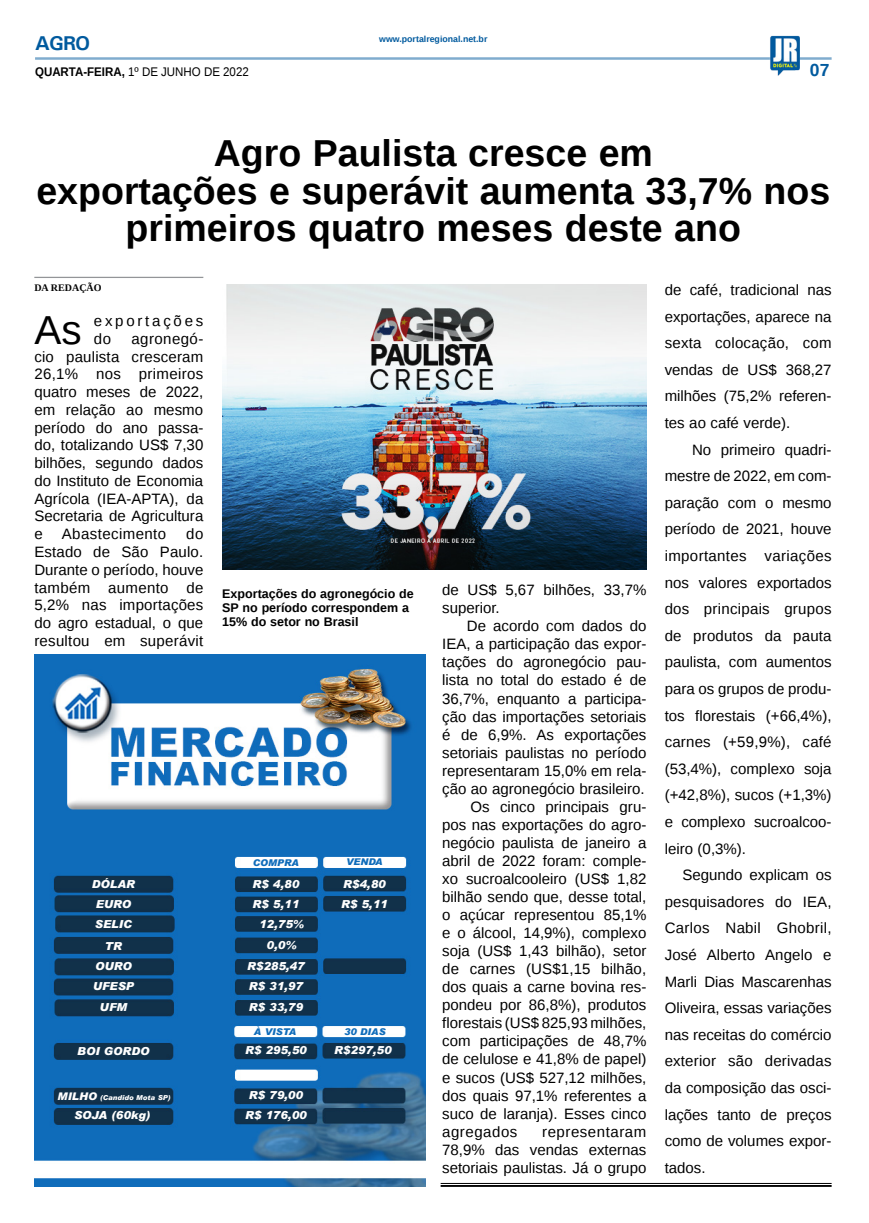
<style>
.page{position:relative;width:869px;height:1223px;background:#fff}
.page>*{position:absolute;margin:0;border:0;box-sizing:border-box;transform-origin:0 0}
.MATÉRIA{font:40.38px "Liberation Sans";color:#000}
.TÍTULO{font:700 37.5px "Liberation Sans";color:#000}
.TITULO_PG{font:700 20px "Univers";color:#005a9e}
.TÍTULO-2{font:700 17.5px "Liberation Sans";color:#005a9e}
.MATÉRIA-2{font:15px/26.6px "Liberation Sans";color:#000;text-align:justify}
.MATÉRIA-3{font:15px/17.5px "Liberation Sans";letter-spacing:.185em;color:#000}
.MATÉRIA-4{font:15px "Liberation Sans";letter-spacing:.03em;color:#000}
.LEGENDA{font:700 12.5px/13.8px "Liberation Sans";color:#000}
.DATA_PG{font:12.5px "Liberation Sans";color:#000;scale:.92 1}
.MATÉRIA-5{font:italic 900 11px "Arial";color:#fff}
.CRÉDITO_NOME{font:700 10px "Liberation Serif";color:#000}
.MATÉRIA-6{font:italic 900 9.38px "Arial";color:#0f6cba}
.DATA_PG-2{font:700 8.75px "Liberation Sans";color:#005a9e}
.MATÉRIA-7{font:italic 900 6.75px "Arial";color:#fff}
.s1{font-weight:700}
.s2{font-size:10.5px}
</style>
<div class="page">
<hr style="left:35px;top:57px;width:796px;height:3px;background:#005a9e">
<img style="left:769px;top:36px;width:30px;height:40px">
<img style="left:34px;top:655px;width:391px;height:531px">
<hr style="left:440px;top:1183px;width:391px;height:1px;background:#000">
<hr style="left:440px;top:1184px;width:391px;height:2px;background:#000">
<img style="left:222px;top:284px;width:424px;height:285px">
<hr style="left:34px;top:277px;width:169px;height:1px;background:#939598">
<p class="TITULO_PG" style="left:35px;top:31px;width:57px">AGRO</p>
<p class="DATA_PG" style="left:35px;top:65px;width:234px"><span class="s1">QUARTA-FEIRA,</span> 1º DE JUNHO DE 2022</p>
<p class="DATA_PG-2" style="left:379px;top:33px;width:110px">www.portalregional.net.br</p>
<p class="TÍTULO-2" style="left:809px;top:58px;width:21px">07</p>
<p class="TÍTULO" style="left:214px;top:127px;width:440px">Agro Paulista cresce em</p>
<p class="TÍTULO" style="left:36px;top:165px;width:795px">exportações e superávit aumenta 33,7% nos</p>
<p class="TÍTULO" style="left:126px;top:202px;width:616px">primeiros quatro meses deste ano</p>
<p class="CRÉDITO_NOME" style="left:34px;top:281px;width:69px">DA REDAÇÃO</p>
<p class="MATÉRIA" style="left:34px;top:307px;width:49px">As</p>
<p class="MATÉRIA-3" style="left:94px;top:313px;width:111px">exportações do</p>
<p class="MATÉRIA-2" style="left:664px;top:277px;width:168px">de café, tradicional nas exportações, aparece na sexta colocação, com vendas de US$ 368,27 milhões (75,2% referen&shy;tes ao café verde).</p>
<p class="MATÉRIA-2" style="left:664px;top:437px;width:168px;text-indent:27px">No primeiro quadri&shy;mestre de 2022, em com&shy;paração com o mesmo período de 2021, houve importantes variações nos valores exportados dos principais grupos de produtos da pauta paulista, com aumentos para os grupos de produ&shy;tos florestais (+66,4%), carnes (+59,9%), café (53,4%), complexo soja (+42,8%), sucos (+1,3%) e complexo sucroalcoo&shy;leiro (0,3%).</p>
<p class="MATÉRIA-2" style="left:664px;top:862px;width:168px;text-indent:18px">Segundo explicam os pesquisadores do IEA, Carlos Nabil Ghobril, José Alberto Angelo e Marli Dias Mascarenhas Oliveira, essas variações nas receitas do comércio exterior são derivadas da composição das osci&shy;lações tanto de preços como de volumes expor&shy;tados.</p>
<p class="MATÉRIA-2" style="left:34px;top:330px;width:170px;line-height:17.8px;text-indent:97px">agronegó&shy;cio paulista cresceram 26,1% nos primeiros quatro meses de 2022, em relação ao mesmo período do ano passa&shy;do, totalizando US$ 7,30 bilhões, segundo dados do Instituto de Economia Agrícola (IEA-APTA), da Secretaria de Agricultura e</p>
<p class="MATÉRIA-2" style="left:34px;top:526px;width:170px;line-height:17.8px;text-indent:152px">do Estado de São Paulo.<br>Durante o período, houve também aumento de 5,2% nas importações do agro estadual, o que resultou em superávit</p>
<p class="MATÉRIA-4" style="left:62px;top:525px;width:106px">Abastecimento</p>
<p class="MATÉRIA-2" style="left:442px;top:581px;width:205px;line-height:18px">de US$ 5,67 bilhões, 33,7% superior.</p>
<p class="MATÉRIA-2" style="left:442px;top:618px;width:206px;line-height:18px;text-indent:25px">De acordo com dados do IEA, a participação das expor&shy;tações do agronegócio pau&shy;lista no total do estado é de 36,7%, enquanto a participa&shy;ção das importações setoriais é de 6,9%. As exportações setoriais paulistas no período representaram 15,0% em rela&shy;ção ao agronegócio brasileiro.</p>
<p class="MATÉRIA-2" style="left:442px;top:798px;width:206px;line-height:18px;text-indent:28px">Os cinco principais gru&shy;pos nas exportações do agro&shy;negócio paulista de janeiro a abril de 2022 foram: comple&shy;xo sucroalcooleiro (US$ 1,82 bilhão sendo que, desse total, o açúcar representou 85,1% e o álcool, 14,9%), complexo soja (US$ 1,43 bilhão), setor de carnes (US$1,15 bilhão, dos quais a carne bovina res&shy;pondeu por 86,8%), produtos florestais (US$ 825,93 milhões, com participações de 48,7% de celulose e 41,8% de papel) e sucos (US$ 527,12 milhões, dos quais 97,1% referentes a suco de laranja). Esses cinco agregados</p>
<p class="LEGENDA" style="left:222px;top:587px;width:193px">Exportações do agronegócio de<br>SP no período correspondem a<br>15% do setor no Brasil</p>
<p class="MATÉRIA-6" style="left:253px;top:856px;width:47px">COMPRA</p>
<p class="MATÉRIA-6" style="left:346px;top:856px;width:38px">VENDA</p>
<p class="MATÉRIA-5" style="left:92px;top:877px;width:45px">DÓLAR</p>
<p class="MATÉRIA-5" style="left:252px;top:876px;width:48px">R$ 4,80</p>
<p class="MATÉRIA-5" style="left:96px;top:896px;width:37px">EURO</p>
<p class="MATÉRIA-5" style="left:95px;top:917px;width:38px">SELIC</p>
<p class="MATÉRIA-5" style="left:105px;top:938px;width:18px">TR</p>
<p class="MATÉRIA-5" style="left:95px;top:959px;width:38px">OURO</p>
<p class="MATÉRIA-5" style="left:93px;top:978px;width:43px">UFESP</p>
<p class="MATÉRIA-5" style="left:100px;top:1000px;width:29px">UFM</p>
<p class="MATÉRIA-5" style="left:77px;top:1044px;width:74px">BOI GORDO</p>
<p class="MATÉRIA-7" style="left:58px;top:1093px;width:114px"><span class="s2">MILHO</span> (Candido Mota SP)</p>
<p class="MATÉRIA-5" style="left:74px;top:1108px;width:78px">SOJA (60kg)</p>
<p class="MATÉRIA-5" style="left:343px;top:876px;width:44px">R$4,80</p>
<p class="MATÉRIA-5" style="left:252px;top:897px;width:48px">R$ 5,11</p>
<p class="MATÉRIA-5" style="left:259px;top:917px;width:46px">12,75%</p>
<p class="MATÉRIA-5" style="left:266px;top:938px;width:31px">0,0%</p>
<p class="MATÉRIA-5" style="left:247px;top:959px;width:59px">R$285,47</p>
<p class="MATÉRIA-5" style="left:249px;top:979px;width:56px">R$ 31,97</p>
<p class="MATÉRIA-5" style="left:249px;top:1000px;width:56px">R$ 33,79</p>
<p class="MATÉRIA-5" style="left:341px;top:897px;width:48px">R$ 5,11</p>
<p class="MATÉRIA-6" style="left:254px;top:1026px;width:44px">À VISTA</p>
<p class="MATÉRIA-6" style="left:344px;top:1026px;width:43px">30 DIAS</p>
<p class="MATÉRIA-5" style="left:334px;top:1043px;width:59px">R$297,50</p>
<p class="MATÉRIA-5" style="left:245px;top:1043px;width:63px">R$ 295,50</p>
<p class="MATÉRIA-5" style="left:249px;top:1088px;width:56px">R$ 79,00</p>
<p class="MATÉRIA-5" style="left:245px;top:1108px;width:63px">R$ 176,00</p>
<p class="MATÉRIA-2" style="left:442px;top:1123px;width:205px;line-height:18px;text-indent:100px">representaram 78,9% das vendas externas setoriais paulistas. Já o grupo</p>
</div>
